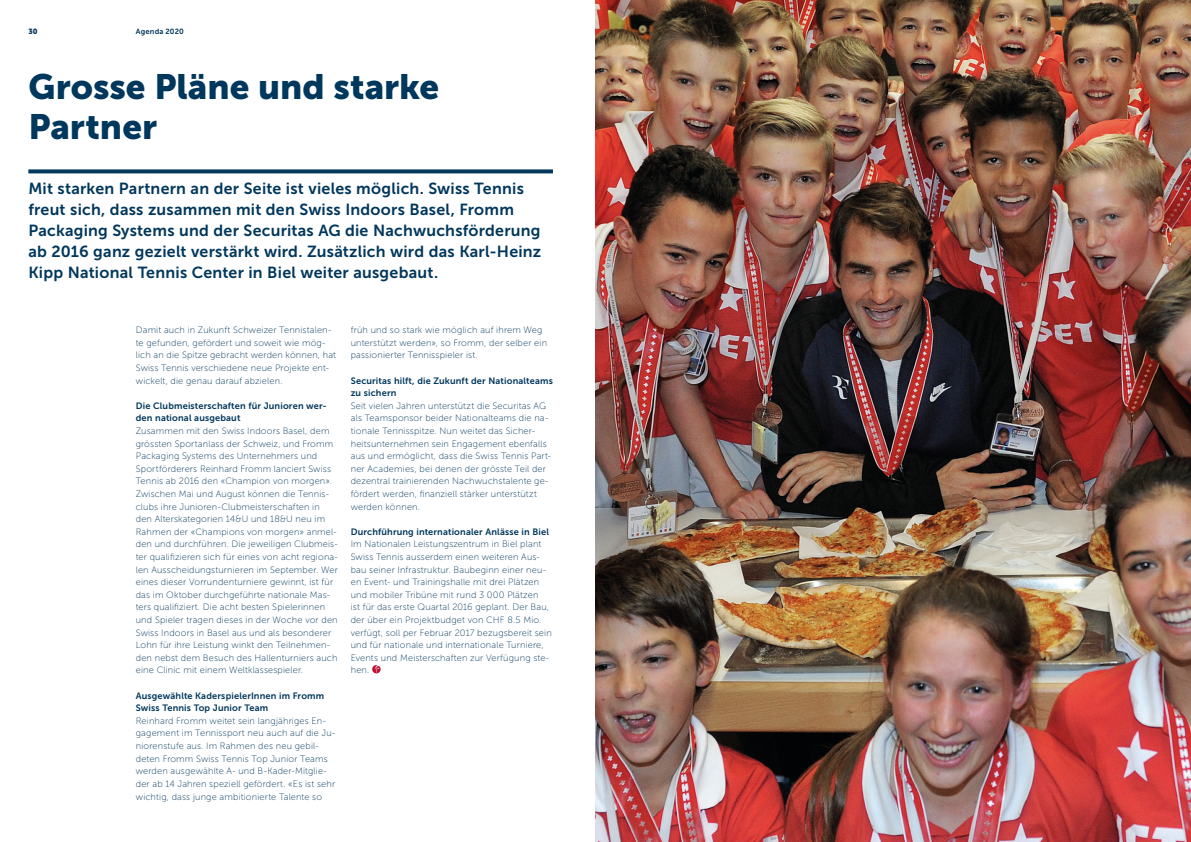
<style>
.page{position:relative;width:1191px;height:842px;background:#fff}
.page>*{position:absolute;margin:0;border:0;box-sizing:border-box;transform-origin:0 0}
.Thementitel{font:35px/40px "Museo Sans 900";color:#00375c}
.Lead{font:16px/21px "Museo Sans 700";letter-spacing:.015em;color:#00375c}
.Lauftext{font:9.2px/12.6px "Museo Sans 100";letter-spacing:.02em;color:#00375c}
.Zwischentitel{font:9.2px/12.6px "Museo Sans 700";letter-spacing:.015em;color:#00375c}
.t1{font:7.5px "Museo Sans 700";letter-spacing:.025em;color:#00375c}
.t2{font:7.5px "Museo Sans 900";color:#00375c}
</style>
<div class="page">
<svg style="left:372px;top:665px;width:9px;height:8px"></svg>
<svg style="left:28px;top:169px;width:525px;height:4px;fill:#00375c"></svg>
<img style="left:595px;top:0;width:596px;height:842px">
<p class="t2" style="left:28px;top:27px;width:11px">30</p>
<p class="t1" style="left:136px;top:27px;width:50px">Agenda 2020</p>
<p class="Thementitel" style="left:28px;top:67px;width:412px">Grosse Pläne und starke<br>Partner</p>
<p class="Lead" style="left:28px;top:178px;width:514px">Mit starken Partnern an der Seite ist vieles möglich. Swiss Tennis freut sich, dass zusammen mit den Swiss Indoors Basel, Fromm Packaging Systems und der Securitas AG die Nachwuchsförderung ab 2016 ganz gezielt verstärkt wird. Zusätzlich wird das Karl-Heinz Kipp National Tennis Center in Biel weiter ausgebaut.</p>
<p class="Lauftext" style="left:136px;top:324px;width:202px">Damit auch in Zukunft Schweizer Tennistalen&shy;te gefunden, gefördert und soweit wie mög&shy;lich an die Spitze gebracht werden können, hat Swiss Tennis verschiedene neue Projekte ent&shy;wickelt, die genau darauf abzielen.</p>
<p class="Zwischentitel" style="left:136px;top:399px;width:192px">Die Clubmeisterschaften für Junioren wer&shy;den national ausgebaut</p>
<p class="Lauftext" style="left:136px;top:425px;width:204px">Zusammen mit den Swiss Indoors Basel, dem grössten Sportanlass der Schweiz, und Fromm Packaging Systems des Unternehmers und Sportförderers Reinhard Fromm lanciert Swiss Tennis ab 2016 den «Champion von morgen».<br>Zwischen Mai und August können die Tennis&shy;clubs ihre Junioren-Clubmeisterschaften in den Alterskategorien 14&amp;U und 18&amp;U neu im Rahmen der «Champions von morgen» anmel&shy;den und durchführen. Die jeweiligen Clubmeis&shy;ter qualifizieren sich für eines von acht regiona&shy;len Ausscheidungsturnieren im September. Wer eines dieser Vorrundenturniere gewinnt, ist für das im Oktober durchgeführte nationale Mas&shy;ters qualifiziert. Die acht besten Spielerinnen und Spieler tragen dieses in der Woche vor den Swiss Indoors in Basel aus und als besonderer Lohn für ihre Leistung winkt den Teilnehmen&shy;den nebst dem Besuch des Hallenturniers auch eine Clinic mit einem Weltklassespieler.</p>
<p class="Zwischentitel" style="left:136px;top:689px;width:190px">Ausgewählte KaderspielerInnen im Fromm<br>Swiss Tennis Top Junior Team</p>
<p class="Lauftext" style="left:136px;top:714px;width:201px">Reinhard Fromm weitet sein langjähriges En&shy;gagement im Tennissport neu auch auf die Ju&shy;niorenstufe aus. Im Rahmen des neu gebil&shy;deten Fromm Swiss Tennis Top Junior Teams werden ausgewählte A- und B-Kader-Mitglie&shy;der ab 14 Jahren speziell gefördert. «Es ist sehr wichtig, dass junge ambitionierte Talente so</p>
<p class="Lauftext" style="left:351px;top:324px;width:198px">früh und so stark wie möglich auf ihrem Weg unterstützt werden», so Fromm, der selber ein passionierter Tennisspieler ist.</p>
<p class="Zwischentitel" style="left:351px;top:374px;width:204px">Securitas hilft, die Zukunft der Nationalteams zu sichern</p>
<p class="Lauftext" style="left:351px;top:399px;width:202px">Seit vielen Jahren unterstützt die Securitas AG als Teamsponsor beider Nationalteams die na&shy;tionale Tennisspitze. Nun weitet das Sicher&shy;heitsunternehmen sein Engagement ebenfalls aus und ermöglicht, dass die Swiss Tennis Part&shy;ner Academies, bei denen der grösste Teil der dezentral trainierenden Nachwuchstalente ge&shy;fördert werden, finanziell stärker unterstützt werden können.</p>
<p class="Zwischentitel" style="left:351px;top:525px;width:200px">Durchführung internationaler Anlässe in Biel</p>
<p class="Lauftext" style="left:351px;top:538px;width:202px">Im Nationalen Leistungszentrum in Biel plant Swiss Tennis ausserdem einen weiteren Aus&shy;bau seiner Infrastruktur. Baubeginn einer neu&shy;en Event- und Trainingshalle mit drei Plätzen und mobiler Tribüne mit rund 3 000 Plätzen<br>ist für das erste Quartal 2016 geplant. Der Bau, der über ein Projektbudget von CHF 8.5 Mio. verfügt, soll per Februar 2017 bezugsbereit sein und für nationale und internationale Turniere, Events und Meisterschaften zur Verfügung ste&shy;hen.</p>
</div>
